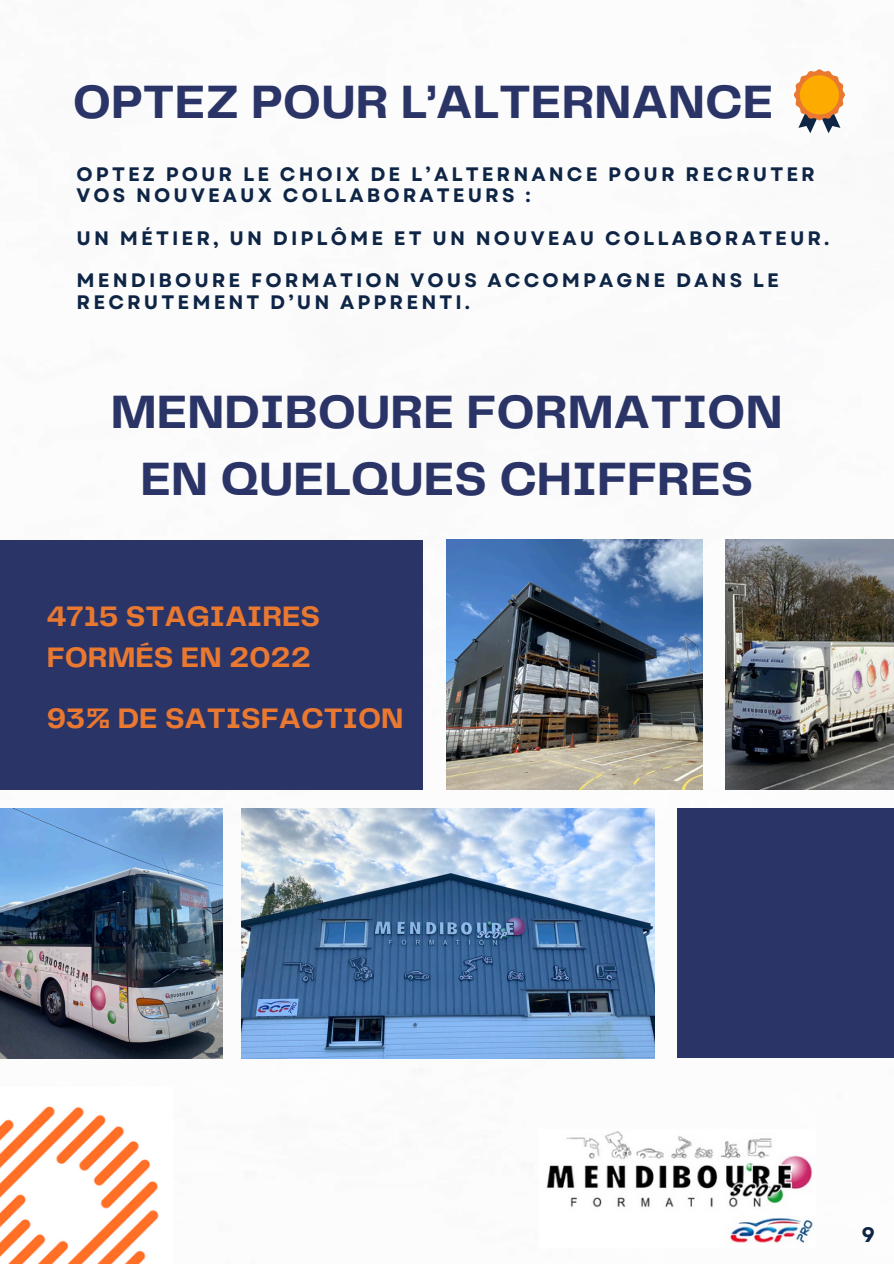
<style>
.page{position:relative;width:894px;height:1264px;background:#fff}
.page>*{position:absolute;margin:0;border:0;box-sizing:border-box;transform-origin:0 0}
.t1{font:700 48.6px/67.5px "Telegraf";color:#2b3467;text-align:center}
.t2{font:700 29.25px/40.5px "Telegraf";color:#e97831}
.t3{font:700 21px "Garet";color:#0e2546}
.t4{font:700 19.5px/21.3px "Garet";letter-spacing:.16em;color:#0e2546}
</style>
<div class="page">
<img style="left:446px;top:540px;width:256px;height:249px">
<div style="left:0;top:540px;width:422px;height:249px;background:#2b3467"></div>
<div style="left:677px;top:808px;width:216px;height:250px;background:#2b3467"></div>
<img style="left:0;top:1106px;width:159px;height:157px">
<img style="left:0;top:808px;width:222px;height:250px">
<img style="left:241px;top:808px;width:413px;height:250px">
<img style="left:546px;top:1131px;width:267px;height:113px">
<img style="left:725px;top:540px;width:168px;height:249px">
<svg style="left:793px;top:69px;width:51px;height:64px"></svg>
<h1 class="t1" style="left:73px;top:71px;width:702px">OPTEZ POUR L’ALTERNANCE</h1>
<h2 class="t4" style="left:77px;top:163px;width:739px">OPTEZ POUR LE CHOIX DE L’ALTERNANCE POUR RECRUTER<br>VOS NOUVEAUX COLLABORATEURS :</h2>
<h2 class="t4" style="left:77px;top:227px;width:754px">UN MÉTIER, UN DIPLÔME ET UN NOUVEAU COLLABORATEUR.</h2>
<p class="t4" style="left:77px;top:270px;width:703px">MENDIBOURE FORMATION VOUS ACCOMPAGNE DANS LE<br>RECRUTEMENT D’UN APPRENTI.</p>
<p class="t1" style="left:111px;top:380px;width:673px">MENDIBOURE FORMATION<br>EN QUELQUES CHIFFRES</p>
<p class="t2" style="left:47px;top:598px;width:275px">4715 STAGIAIRES<br>FORMÉS EN 2022</p>
<p class="t2" style="left:47px;top:699px;width:358px">93% DE SATISFACTION</p>
<p class="t3" style="left:861px;top:1219px;width:15px">9</p>
</div>
